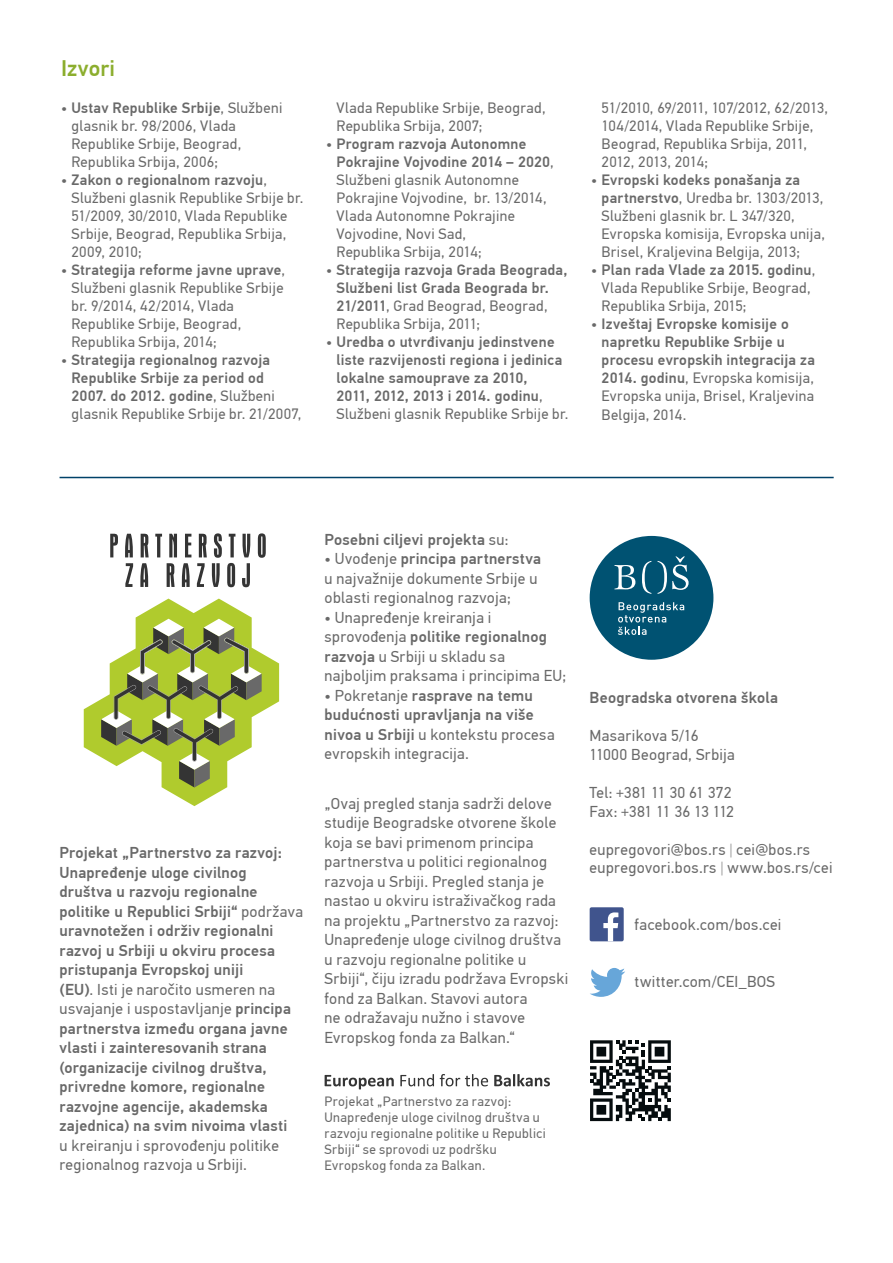
<style>
.page{position:relative;width:893px;height:1263px;background:#fff}
.page>*{position:absolute;margin:0;border:0;box-sizing:border-box;transform-origin:0 0}
.t1{font:500 22.5px "PF Din Text Pro";letter-spacing:.01em;color:#8cae2e}
.t2{font:15.75px/19.5px "PF Din Text Pro";letter-spacing:.02em;color:#696969}
.t3{font:500 15.75px/19.5px "PF Din Text Pro";letter-spacing:.015em;color:#696969}
.t4{font:15.75px/18.9px "PF Din Text Pro";letter-spacing:-.015em;color:#696969}
.t5{font:15px/18px "PF Din Text Pro";letter-spacing:.025em;color:#696969}
.t6{font:500 15px/18px "PF Din Text Pro";letter-spacing:.02em;color:#696969}
.t7{font:13.5px/16.2px "PF Din Text Pro";letter-spacing:.03em;color:#696969}
.s1{font-weight:500}
.s2{font-weight:400}
.s3{color:#a5a5a5}
</style>
<div class="page">
<svg style="left:84px;top:599px;width:195px;height:207px"></svg>
<svg style="left:110px;top:534px;width:8px;height:23px"></svg>
<svg style="left:125px;top:534px;width:8px;height:23px"></svg>
<svg style="left:141px;top:534px;width:8px;height:23px"></svg>
<svg style="left:155px;top:534px;width:7px;height:23px"></svg>
<svg style="left:169px;top:534px;width:8px;height:23px"></svg>
<svg style="left:185px;top:534px;width:6px;height:23px"></svg>
<svg style="left:243px;top:534px;width:7px;height:23px"></svg>
<svg style="left:258px;top:533px;width:8px;height:25px"></svg>
<svg style="left:125px;top:563px;width:8px;height:24px"></svg>
<svg style="left:140px;top:563px;width:8px;height:24px"></svg>
<svg style="left:167px;top:563px;width:8px;height:24px"></svg>
<svg style="left:182px;top:563px;width:8px;height:24px"></svg>
<svg style="left:197px;top:533px;width:38px;height:54px"></svg>
<svg style="left:242px;top:563px;width:8px;height:24px"></svg>
<hr style="left:60px;top:477px;width:774px;height:1px;background:#004269">
<div style="left:590px;top:536px;width:123px;height:124px;background:#005272;border-radius:50%"></div>
<svg style="left:618px;top:602px;width:66px;height:33px"></svg>
<svg style="left:614px;top:565px;width:21px;height:24px"></svg>
<svg style="left:642px;top:561px;width:9px;height:33px"></svg>
<svg style="left:657px;top:556px;width:32px;height:38px"></svg>
<svg style="left:325px;top:1074px;width:225px;height:15px"></svg>
<svg style="left:590px;top:1040px;width:81px;height:81px"></svg>
<div style="left:590px;top:907px;width:34px;height:34px;background:#40548d;border-radius:2px"></div>
<svg style="left:603px;top:912px;width:15px;height:29px"></svg>
<svg style="left:590px;top:968px;width:35px;height:29px"></svg>
<h1 class="t1" style="left:61px;top:55px;width:56px">Izvori</h1>
<p class="t5" style="left:72px;top:99px;width:212px;text-indent:-10px">• <span class="s1">Ustav Republike Srbije</span>, Službeni glasnik br. 98/2006, Vlada<br>Republike Srbije, Beograd,<br>Republika Srbija, 2006;</p>
<p class="t5" style="left:72px;top:171px;width:233px;text-indent:-10px">• <span class="s1">Zakon o regionalnom razvoju</span>,<br>Službeni glasnik Republike Srbije br.<br>51/2009, 30/2010, Vlada Republike<br>Srbije, Beograd, Republika Srbija,<br>2009, 2010;</p>
<p class="t5" style="left:72px;top:261px;width:215px;text-indent:-10px">• <span class="s1">Strategija reforme javne uprave</span>,<br>Službeni glasnik Republike Srbije br. 9/2014, 42/2014, Vlada<br>Republike Srbije, Beograd,<br>Republika Srbija, 2014;</p>
<p class="t6" style="left:72px;top:351px;width:231px;text-indent:-10px"><span class="s2">•</span> Strategija regionalnog razvoja Republike Srbije za period od 2007. do 2012. godine<span class="s2">, Službeni glasnik Republike Srbije br. 21/2007,</span></p>
<p class="t5" style="left:337px;top:99px;width:211px">Vlada Republike Srbije, Beograd,<br>Republika Srbija, 2007;</p>
<p class="t5" style="left:337px;top:135px;width:219px;text-indent:-11px">• <span class="s1">Program razvoja Autonomne<br>Pokrajine Vojvodine 2014 – 2020</span>,<br>Službeni glasnik Autonomne<br>Pokrajine Vojvodine, br. 13/2014,<br>Vlada Autonomne Pokrajine<br>Vojvodine, Novi Sad,<br>Republika Srbija, 2014;</p>
<p class="t6" style="left:337px;top:261px;width:232px;text-indent:-11px"><span class="s2">•</span> Strategija razvoja Grada Beograda,<br>Službeni list Grada Beograda br.<br>21/2011<span class="s2">, Grad Beograd, Beograd,<br>Republika Srbija, 2011;</span></p>
<p class="t6" style="left:337px;top:333px;width:233px;text-indent:-11px"><span class="s2">•</span> Uredba o utvrđivanju jedinstvene liste razvijenosti regiona i jedinica lokalne samouprave za 2010,<br>2011, 2012, 2013 i 2014. godinu<span class="s2">, Službeni glasnik Republike Srbije br.</span></p>
<p class="t5" style="left:602px;top:99px;width:228px">51/2010, 69/2011, 107/2012, 62/2013,<br>104/2014, Vlada Republike Srbije,<br>Beograd, Republika Srbija, 2011,<br>2012, 2013, 2014;</p>
<p class="t5" style="left:602px;top:171px;width:225px;text-indent:-10px">• <span class="s1">Evropski kodeks ponašanja za partnerstvo</span>, Uredba br. 1303/2013, Službeni glasnik br. L 347/320, Evropska komisija, Evropska unija, Brisel, Kraljevina Belgija, 2013;</p>
<p class="t5" style="left:602px;top:261px;width:215px;text-indent:-10px">• <span class="s1">Plan rada Vlade za 2015. godinu</span>,<br>Vlada Republike Srbije, Beograd,<br>Republika Srbija, 2015;</p>
<p class="t6" style="left:602px;top:315px;width:215px;text-indent:-10px"><span class="s2">•</span> Izveštaj Evropske komisije o napretku Republike Srbije u procesu evropskih integracija za<br>2014. godinu<span class="s2">, Evropska komisija,<br>Evropska unija, Brisel, Kraljevina<br>Belgija, 2014.</span></p>
<p class="t3" style="left:60px;top:843px;width:245px">Projekat „Partnerstvo za razvoj:<br>Unapređenje uloge civilnog društva u razvoju regionalne politike u Republici Srbiji“ <span class="s2">podržava </span>uravnotežen i održiv regionalni razvoj u Srbiji u okviru procesa pristupanja Evropskoj uniji<br>(EU)<span class="s2">. Isti je naročito usmeren na usvajanje i uspostavljanje</span> principa partnerstva između organa javne vlasti i zainteresovanih strana (organizacije civilnog društva, privredne komore, regionalne razvojne agencije, akademska zajednica) na svim nivoima vlasti</p>
<p class="t2" style="left:60px;top:1136px;width:221px">u kreiranju i sprovođenju politike regionalnog razvoja u Srbiji.</p>
<p class="t3" style="left:325px;top:530px;width:186px">Posebni ciljevi projekta <span class="s2">su:</span></p>
<p class="t2" style="left:325px;top:549px;width:218px">• Uvođenje <span class="s1">principa partnerstva </span>u najvažnije dokumente Srbije u oblasti regionalnog razvoja;</p>
<p class="t2" style="left:325px;top:607px;width:243px">• Unapređenje kreiranja i sprovođenja <span class="s1">politike regionalnog razvoja</span> u Srbiji u skladu sa najboljim praksama i principima EU;</p>
<p class="t3" style="left:325px;top:686px;width:231px"><span class="s2">• Pokretanje</span> rasprave na temu budućnosti upravljanja na više nivoa u Srbiji <span class="s2">u kontekstu procesa evropskih integracija.</span></p>
<p class="t2" style="left:325px;top:794px;width:245px">„Ovaj pregled stanja sadrži delove studije Beogradske otvorene škole koja se bavi primenom principa partnerstva u politici regionalnog razvoja u Srbiji. Pregled stanja je nastao u okviru istraživačkog rada na projektu „Partnerstvo za razvoj:<br>Unapređenje uloge civilnog društva u razvoju regionalne politike u Srbiji“, čiju izradu podržava Evropski fond za Balkan. Stavovi autora<br>ne odražavaju nužno i stavove Evropskog fonda za Balkan.“</p>
<p class="t7" style="left:325px;top:1093px;width:223px">Projekat „Partnerstvo za razvoj:<br>Unapređenje uloge civilnog društva u razvoju regionalne politike u Republici Srbiji“ se sprovodi uz podršku Evropskog fonda za Balkan.</p>
<p class="t3" style="left:590px;top:688px;width:190px">Beogradska otvorena škola</p>
<p class="t2" style="left:590px;top:726px;width:147px;line-height:18.9px">Masarikova 5/16<br>11000 Beograd, Srbija</p>
<p class="t4" style="left:590px;top:783px;width:146px">Tel: +381 11 30 61 372<br>Fax: +381 11 36 13 112</p>
<p class="t2" style="left:590px;top:840px;width:244px;line-height:18.9px">eupregovori@bos.rs <span class="s3">|</span> cei@bos.rs eupregovori.bos.rs <span class="s3">|</span> www.bos.rs/cei</p>
<p class="t2" style="left:635px;top:915px;width:148px">facebook.com/bos.cei</p>
<p class="t2" style="left:635px;top:972px;width:142px">twitter.com/CEI_BOS</p>
</div>
